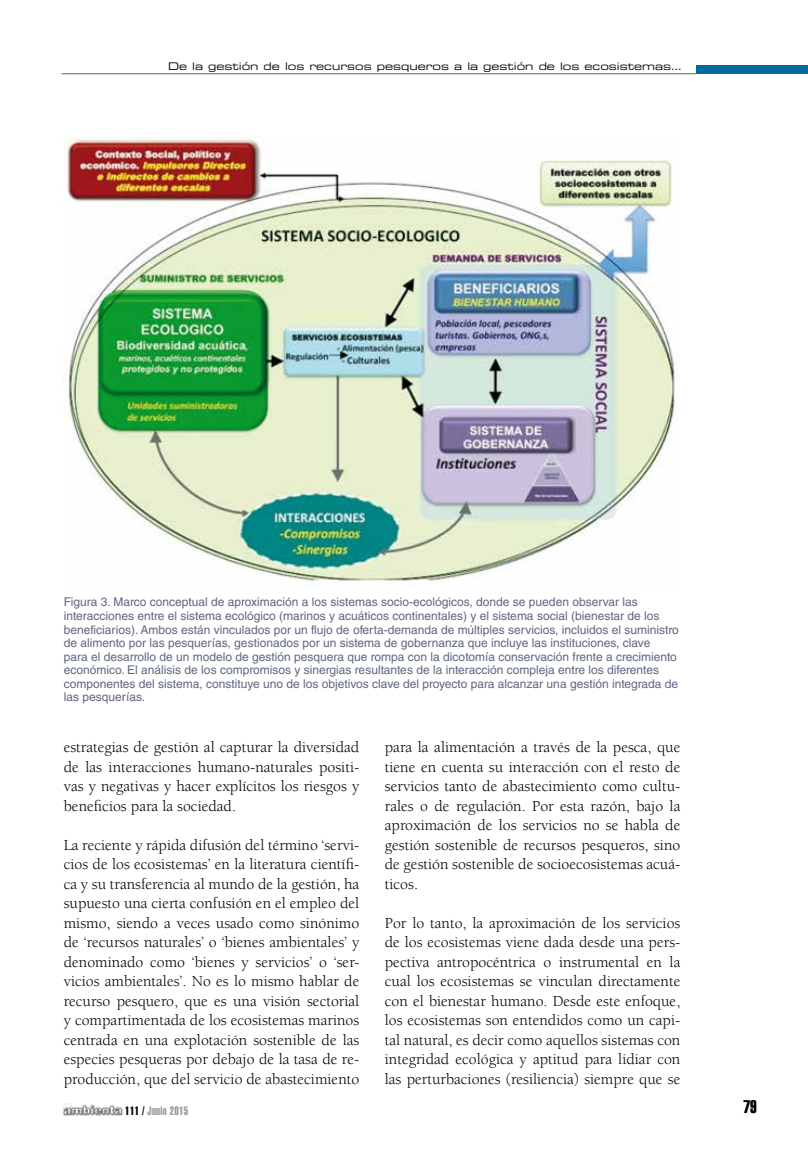
<style>
.page{position:relative;width:808px;height:1149px;background:#fff}
.page>*{position:absolute;margin:0;border:0;box-sizing:border-box;transform-origin:0 0}
.t1{font:18px "Helvetica LT Std Extra Comp";color:#000}
.t2{font:15.75px/19.5px "Berkeley Std";color:#000;text-align:justify}
.t3{font:12px/13.5px "Helvetica LT Std";color:#5f6581}
.t4{font:12px "Helvetica LT Std Extra Comp";letter-spacing:.025em;color:#9c9e9f}
.t5{font:10.5px "Eurostile LT Std Ex 2";color:#000}
.s1{color:#000}
</style>
<div class="page">
<div style="left:696px;top:65px;width:112px;height:9px;background:#00689e"></div>
<hr style="left:62px;top:73px;width:635px;height:1px;background:#5f6d27">
<img style="left:62px;top:1103px;width:61px;height:13px">
<img style="left:64px;top:137px;width:611px;height:445px">
<p class="t5" style="left:168px;top:59px;width:515px">De la gestión de los recursos pesqueros a la gestión de los ecosistemas…</p>
<p class="t3" style="left:64px;top:595px;width:617px">Figura 3. Marco conceptual de aproximación a los sistemas socio-ecológicos, donde se pueden observar las interacciones entre el sistema ecológico (marinos y acuáticos continentales) y el sistema social (bienestar de los beneficiarios). Ambos están vinculados por un flujo de oferta-demanda de múltiples servicios, incluidos el suministro de alimento por las pesquerías, gestionados por un sistema de gobernanza que incluye las instituciones, clave<br>para el desarrollo de un modelo de gestión pesquera que rompa con la dicotomía conservación frente a crecimiento económico. El análisis de los compromisos y sinergias resultantes de la interacción compleja entre los diferentes componentes del sistema, constituye uno de los objetivos clave del proyecto para alcanzar una gestión integrada de las pesquerías.</p>
<p class="t2" style="left:64px;top:737px;width:297px">estrategias de gestión al capturar la diversidad de las interacciones humano-naturales positi&shy;vas y negativas y hacer explícitos los riesgos y beneficios para la sociedad.</p>
<p class="t2" style="left:64px;top:835px;width:297px">La reciente y rápida difusión del término ‘servi&shy;cios de los ecosistemas’ en la literatura científi&shy;ca y su transferencia al mundo de la gestión, ha supuesto una cierta confusión en el empleo del mismo, siendo a veces usado como sinónimo de ‘recursos naturales’ o ‘bienes ambientales’ y denominado como ‘bienes y servicios’ o ‘ser&shy;vicios ambientales’. No es lo mismo hablar de recurso pesquero, que es una visión sectorial y compartimentada de los ecosistemas marinos centrada en una explotación sostenible de las especies pesqueras por debajo de la tasa de re&shy;producción, que del servicio de abastecimiento</p>
<p class="t2" style="left:385px;top:737px;width:297px">para la alimentación a través de la pesca, que tiene en cuenta su interacción con el resto de servicios tanto de abastecimiento como cultu&shy;rales o de regulación. Por esta razón, bajo la aproximación de los servicios no se habla de gestión sostenible de recursos pesqueros, sino de gestión sostenible de socioecosistemas acuá&shy;ticos.</p>
<p class="t2" style="left:385px;top:913px;width:297px">Por lo tanto, la aproximación de los servicios de los ecosistemas viene dada desde una pers&shy;pectiva antropocéntrica o instrumental en la cual los ecosistemas se vinculan directamente con el bienestar humano. Desde este enfoque, los ecosistemas son entendidos como un capi&shy;tal natural, es decir como aquellos sistemas con integridad ecológica y aptitud para lidiar con las perturbaciones (resiliencia) siempre que se</p>
<p class="t4" style="left:125px;top:1103px;width:65px"><span class="s1">111 /</span> Junio 2015</p>
<p class="t1" style="left:744px;top:1095px;width:15px">79</p>
</div>
